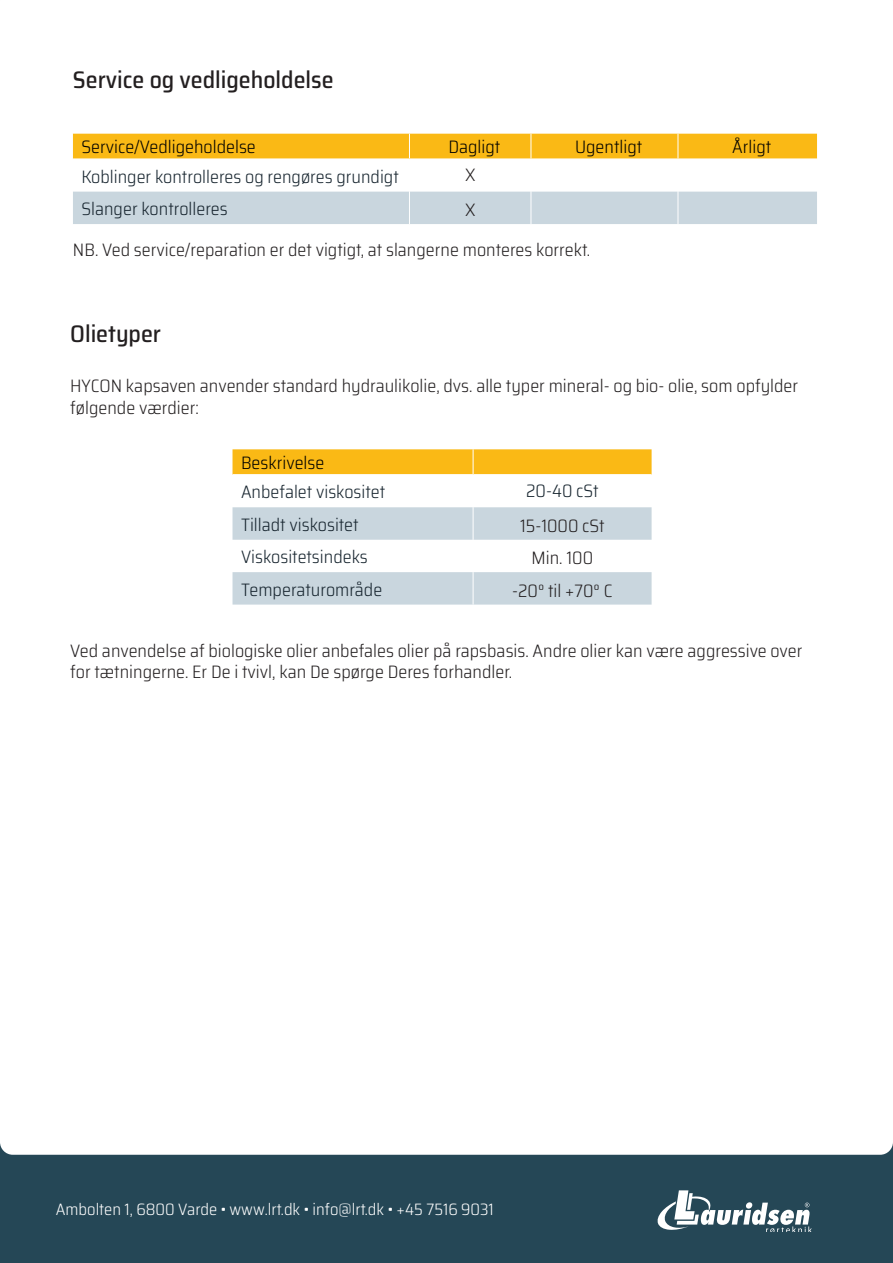
<style>
.page{position:relative;width:893px;height:1263px;background:#254756}
.page>*{position:absolute;margin:0;border:0;box-sizing:border-box;transform-origin:0 0}
.t1{font:500 semi-condensed 24px "Saira";color:#231f20}
.Dimensioner{font:300 semi-condensed 18px/21.6px "Saira";color:#231f20}
.Paragraph_black{font:300 semi-condensed 18px "Saira";color:#16242e}
.Paragraph_black-2{font:300 semi-condensed 18px "Saira";color:#000}
.Dimensioner-2{font:300 semi-condensed 18px "Saira";color:#16242e}
.t2{font:300 semi-condensed 16.5px "Saira";color:#fff}
</style>
<div class="page">
<div style="left:0;top:0;width:893px;height:1155px;background:#fff"></div>
<svg style="left:658px;top:1190px;width:154px;height:42px"></svg>
<svg style="left:232px;top:507px;width:420px;height:98px;background:#dbe3e9"></svg>
<div style="left:232px;top:449px;width:420px;height:25px;background:#fab915"></div>
<hr style="left:473px;top:476px;width:1px;height:31px;background:#fff">
<hr style="left:473px;top:507px;width:1px;height:33px;background:#fff">
<hr style="left:473px;top:540px;width:1px;height:32px;background:#fff">
<hr style="left:473px;top:572px;width:1px;height:33px;background:#fff">
<hr style="left:232px;top:474px;width:241px;height:2px;background:#fff">
<hr style="left:473px;top:474px;width:179px;height:2px;background:#fff">
<div style="left:73px;top:192px;width:744px;height:32px;background:#c9d6de"></div>
<div style="left:73px;top:134px;width:744px;height:24px;background:#fab915"></div>
<hr style="left:409px;top:160px;width:1px;height:32px;background:#fff">
<hr style="left:531px;top:160px;width:1px;height:32px;background:#fff">
<hr style="left:678px;top:160px;width:1px;height:32px;background:#fff">
<hr style="left:409px;top:192px;width:1px;height:32px;background:#fff">
<hr style="left:531px;top:192px;width:1px;height:32px;background:#fff">
<hr style="left:678px;top:192px;width:1px;height:32px;background:#fff">
<hr style="left:73px;top:158px;width:336px;height:2px;background:#fff">
<hr style="left:409px;top:158px;width:122px;height:2px;background:#fff">
<hr style="left:531px;top:158px;width:147px;height:2px;background:#fff">
<hr style="left:678px;top:158px;width:139px;height:2px;background:#fff">
<p class="t1" style="left:73px;top:62px;width:262px">Service og vedligeholdelse</p>
<p class="Paragraph_black-2" style="left:81px;top:134px;width:176px">Service/Vedligeholdelse</p>
<p class="Paragraph_black-2" style="left:448px;top:134px;width:53px">Dagligt</p>
<p class="Paragraph_black-2" style="left:575px;top:134px;width:69px">Ugentligt</p>
<p class="Paragraph_black-2" style="left:732px;top:134px;width:41px">Årligt</p>
<p class="Paragraph_black" style="left:81px;top:163px;width:319px">Koblinger kontrolleres og rengøres grundigt</p>
<p class="Dimensioner" style="left:465px;top:163px;width:12px">X</p>
<p class="Paragraph_black" style="left:81px;top:195px;width:148px">Slanger kontrolleres</p>
<p class="Dimensioner" style="left:465px;top:199px;width:12px">X</p>
<p class="Dimensioner" style="left:73px;top:239px;width:519px">NB. Ved service/reparation er det vigtigt, at slangerne monteres korrekt.</p>
<p class="t1" style="left:70px;top:316px;width:92px">Olietyper</p>
<p class="Dimensioner" style="left:70px;top:375px;width:729px">HYCON kapsaven anvender standard hydraulikolie, dvs. alle typer mineral- og bio- olie, som opfylder følgende værdier:</p>
<p class="Paragraph_black-2" style="left:241px;top:449px;width:85px">Beskrivelse</p>
<p class="Paragraph_black" style="left:241px;top:479px;width:146px">Anbefalet viskositet</p>
<p class="Dimensioner-2" style="left:526px;top:477px;width:74px">20-40 cSt</p>
<p class="Paragraph_black" style="left:241px;top:511px;width:119px">Tilladt viskositet</p>
<p class="Dimensioner" style="left:520px;top:514px;width:86px">15-1000 cSt</p>
<p class="Paragraph_black" style="left:241px;top:544px;width:128px">Viskositetsindeks</p>
<p class="Dimensioner" style="left:532px;top:547px;width:63px">Min. 100</p>
<p class="Paragraph_black" style="left:241px;top:576px;width:143px">Temperaturområde</p>
<p class="Dimensioner" style="left:512px;top:579px;width:102px">-20° til +70° C</p>
<p class="Dimensioner" style="left:70px;top:639px;width:734px">Ved anvendelse af biologiske olier anbefales olier på rapsbasis. Andre olier kan være aggressive over for tætningerne. Er De i tvivl, kan De spørge Deres forhandler.</p>
<p class="t2" style="left:56px;top:1197px;width:439px">Ambolten 1, 6800 Varde • www.lrt.dk • info@lrt.dk • +45 7516 9031</p>
</div>
